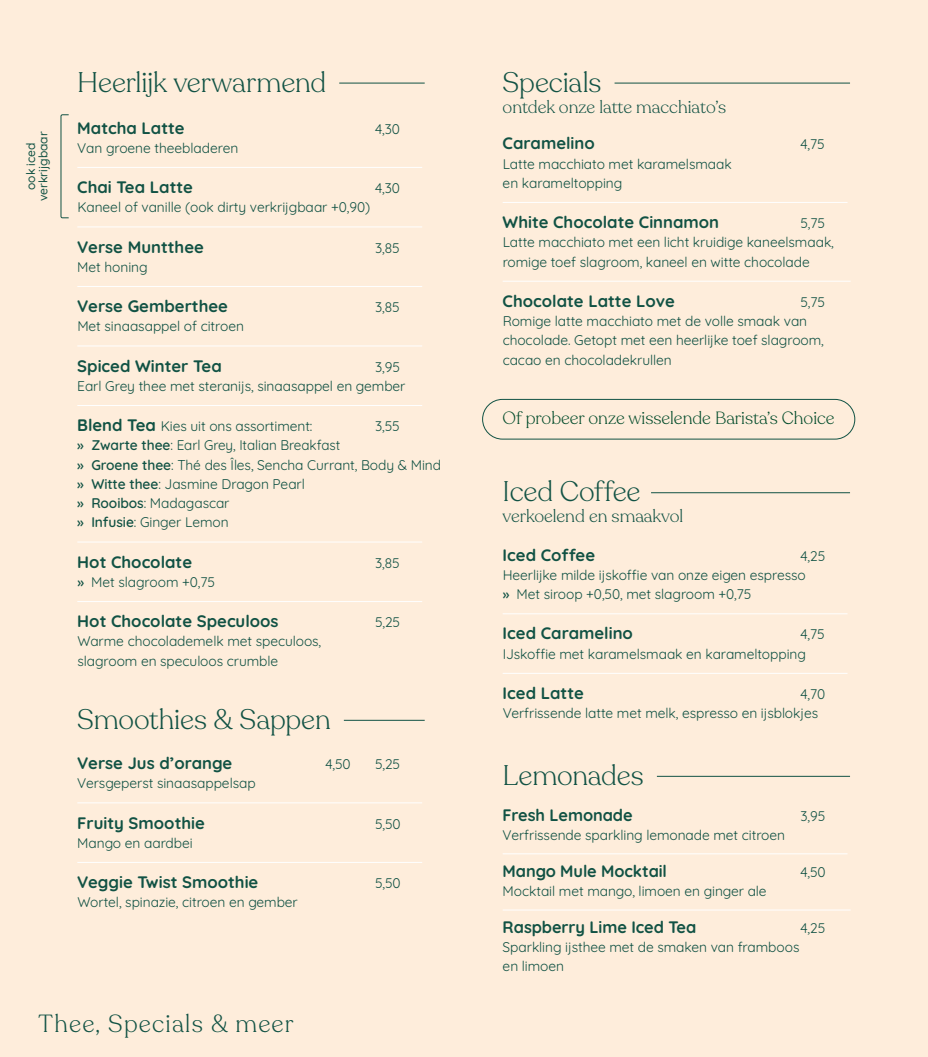
<style>
.page{position:relative;width:928px;height:1057px;background:#feeddb}
.page>*{position:absolute;margin:0;border:0;box-sizing:border-box;transform-origin:0 0}
.t1{font:300 28px "Recoleta";letter-spacing:-.005em;color:#115244}
.t2{font:300 24.5px "Recoleta";letter-spacing:.05em;color:#115244}
.t3{font:300 17.5px "Recoleta";color:#115244}
.t4{font:300 17.5px "Recoleta";color:#004a29}
.t5{font:700 16.62px "Quicksand";color:#115244}
.t6{font:14px/19.2px "Quicksand";letter-spacing:-.005em;color:#115244}
.t7{font:500 12.25px/12.2px "Quicksand";letter-spacing:-.005em;color:#115244;text-align:center}
.s1{font-weight:700;font-size:16.62px}
.s2{font-weight:600}
</style>
<div class="page">
<div style="left:482px;top:399px;width:373px;height:40px;border:1px solid #115244;border-radius:20px"></div>
<hr style="left:339px;top:83px;width:86px;height:1px;background:#115244">
<hr style="left:77px;top:167px;width:345px;height:1px;background:#fff">
<hr style="left:77px;top:226px;width:345px;height:1px;background:#fff">
<hr style="left:77px;top:286px;width:345px;height:1px;background:#fff">
<hr style="left:77px;top:345px;width:345px;height:1px;background:#fff">
<hr style="left:77px;top:405px;width:345px;height:1px;background:#fff">
<hr style="left:77px;top:541px;width:345px;height:1px;background:#fff">
<hr style="left:77px;top:601px;width:345px;height:1px;background:#fff">
<hr style="left:344px;top:720px;width:81px;height:1px;background:#115244">
<hr style="left:77px;top:802px;width:345px;height:1px;background:#fff">
<hr style="left:77px;top:862px;width:345px;height:1px;background:#fff">
<hr style="left:614px;top:83px;width:236px;height:1px;background:#115244">
<hr style="left:502px;top:202px;width:345px;height:1px;background:#fff">
<hr style="left:502px;top:281px;width:348px;height:1px;background:#fff">
<hr style="left:651px;top:492px;width:199px;height:1px;background:#115244">
<hr style="left:502px;top:613px;width:345px;height:1px;background:#fff">
<hr style="left:502px;top:673px;width:345px;height:1px;background:#fff">
<hr style="left:657px;top:776px;width:193px;height:1px;background:#115244">
<hr style="left:502px;top:853px;width:345px;height:1px;background:#fff">
<hr style="left:502px;top:909px;width:348px;height:1px;background:#fff">
<svg style="left:60px;top:114px;width:9px;height:104px"></svg>
<p class="t7" style="left:24px;top:201px;width:71px;rotate:-90deg">ook iced verkrijgbaar</p>
<h1 class="t1" style="left:77px;top:65px;width:250px">Heerlijk verwarmend</h1>
<p class="t5" style="left:77px;top:115px;width:109px">Matcha Latte</p>
<p class="t6" style="left:375px;top:118px;width:27px">4,30</p>
<p class="t6" style="left:77px;top:137px;width:162px">Van groene theebladeren</p>
<p class="t5" style="left:77px;top:174px;width:117px">Chai Tea Latte</p>
<p class="t6" style="left:375px;top:177px;width:27px">4,30</p>
<p class="t6" style="left:77px;top:196px;width:294px">Kaneel of vanille (ook dirty verkrijgbaar +0,90)</p>
<p class="t5" style="left:77px;top:234px;width:128px">Verse Muntthee</p>
<p class="t6" style="left:375px;top:237px;width:26px">3,85</p>
<p class="t6" style="left:77px;top:256px;width:72px">Met honing</p>
<p class="t5" style="left:77px;top:293px;width:152px">Verse Gemberthee</p>
<p class="t6" style="left:375px;top:296px;width:26px">3,85</p>
<p class="t6" style="left:77px;top:315px;width:168px">Met sinaasappel of citroen</p>
<p class="t5" style="left:77px;top:353px;width:146px">Spiced Winter Tea</p>
<p class="t6" style="left:77px;top:356px;width:330px;text-indent:298px">3,95<br>Earl Grey thee met steranijs, sinaasappel en gember</p>
<p class="t6" style="left:77px;top:415px;width:237px"><span class="s1">Blend Tea</span> Kies uit ons assortiment:</p>
<p class="t6" style="left:375px;top:415px;width:26px">3,55</p>
<p class="t6" style="left:77px;top:434px;width:365px"><span class="s2">» Zwarte thee</span>: Earl Grey, Italian Breakfast<br><span class="s2">» Groene thee</span>: Thé des Îles, Sencha Currant, Body &amp; Mind <span class="s2">» Witte thee</span>: Jasmine Dragon Pearl<br><span class="s2">» Rooibos</span>: Madagascar<br><span class="s2">» Infusie</span>: Ginger Lemon</p>
<p class="t5" style="left:77px;top:549px;width:116px">Hot Chocolate</p>
<p class="t6" style="left:375px;top:552px;width:26px">3,85</p>
<p class="t6" style="left:77px;top:571px;width:139px"><span class="s2">»</span> Met slagroom +0,75</p>
<p class="t5" style="left:77px;top:608px;width:203px">Hot Chocolate Speculoos</p>
<p class="t6" style="left:375px;top:611px;width:27px">5,25</p>
<p class="t6" style="left:77px;top:630px;width:245px">Warme chocolademelk met speculoos, slagroom en speculoos crumble</p>
<h1 class="t1" style="left:77px;top:702px;width:255px">Smoothies &amp; Sappen</h1>
<p class="t5" style="left:77px;top:750px;width:156px">Verse Jus d’orange</p>
<p class="t6" style="left:325px;top:753px;width:27px">4,50</p>
<p class="t6" style="left:375px;top:753px;width:27px">5,25</p>
<p class="t6" style="left:77px;top:772px;width:180px">Versgeperst sinaasappelsap</p>
<p class="t5" style="left:77px;top:809px;width:129px">Fruity Smoothie</p>
<p class="t6" style="left:375px;top:812px;width:27px">5,50</p>
<p class="t6" style="left:77px;top:832px;width:117px">Mango en aardbei</p>
<p class="t5" style="left:77px;top:869px;width:183px">Veggie Twist Smoothie</p>
<p class="t6" style="left:375px;top:872px;width:27px">5,50</p>
<p class="t6" style="left:77px;top:891px;width:222px">Wortel, spinazie, citroen en gember</p>
<h2 class="t2" style="left:39px;top:1008px;width:256px">Thee, Specials &amp; meer</h2>
<h1 class="t1" style="left:502px;top:65px;width:100px">Specials</h1>
<p class="t3" style="left:502px;top:96px;width:225px">ontdek onze latte macchiato’s</p>
<p class="t5" style="left:502px;top:130px;width:94px">Caramelino</p>
<p class="t6" style="left:800px;top:133px;width:26px">4,75</p>
<p class="t6" style="left:502px;top:153px;width:231px">Latte macchiato met karamelsmaak en karameltopping</p>
<p class="t5" style="left:502px;top:209px;width:218px">White Chocolate Cinnamon</p>
<p class="t6" style="left:502px;top:212px;width:333px;text-indent:298px">5,75<br>Latte macchiato met een licht kruidige kaneelsmaak, romige toef slagroom, kaneel en witte chocolade</p>
<p class="t5" style="left:502px;top:288px;width:174px">Chocolate Latte Love</p>
<p class="t6" style="left:502px;top:291px;width:324px;text-indent:298px">5,75<br>Romige latte macchiato met de volle smaak van chocolade. Getopt met een heerlijke toef slagroom, cacao en chocoladekrullen</p>
<p class="t4" style="left:502px;top:407px;width:333px">Of probeer onze wisselende Barista’s Choice</p>
<h1 class="t1" style="left:502px;top:474px;width:139px">Iced Coffee</h1>
<p class="t3" style="left:502px;top:505px;width:182px">verkoelend en smaakvol</p>
<p class="t5" style="left:502px;top:542px;width:94px">Iced Coffee</p>
<p class="t6" style="left:502px;top:545px;width:324px;text-indent:298px">4,25<br>Heerlijke milde ijskoffie van onze eigen espresso<br><span class="s2">»</span> Met siroop +0,50, met slagroom +0,75</p>
<p class="t5" style="left:502px;top:620px;width:132px">Iced Caramelino</p>
<p class="t6" style="left:502px;top:623px;width:323px;text-indent:298px">4,75<br>IJskoffie met karamelsmaak en karameltopping</p>
<p class="t5" style="left:502px;top:680px;width:83px">Iced Latte</p>
<p class="t6" style="left:502px;top:683px;width:324px;text-indent:298px">4,70<br>Verfrissende latte met melk, espresso en ijsblokjes</p>
<h1 class="t1" style="left:502px;top:758px;width:143px">Lemonades</h1>
<p class="t5" style="left:502px;top:802px;width:131px">Fresh Lemonade</p>
<p class="t6" style="left:800px;top:805px;width:26px">3,95</p>
<p class="t6" style="left:502px;top:823px;width:284px">Verfrissende sparkling lemonade met citroen</p>
<p class="t5" style="left:502px;top:858px;width:166px">Mango Mule Mocktail</p>
<p class="t6" style="left:800px;top:861px;width:27px">4,50</p>
<p class="t6" style="left:502px;top:880px;width:265px">Mocktail met mango, limoen en ginger ale</p>
<p class="t5" style="left:502px;top:914px;width:195px">Raspberry Lime Iced Tea</p>
<p class="t6" style="left:800px;top:917px;width:26px">4,25</p>
<p class="t6" style="left:502px;top:936px;width:298px;line-height:18.7px">Sparkling ijsthee met de smaken van framboos en limoen</p>
</div>
